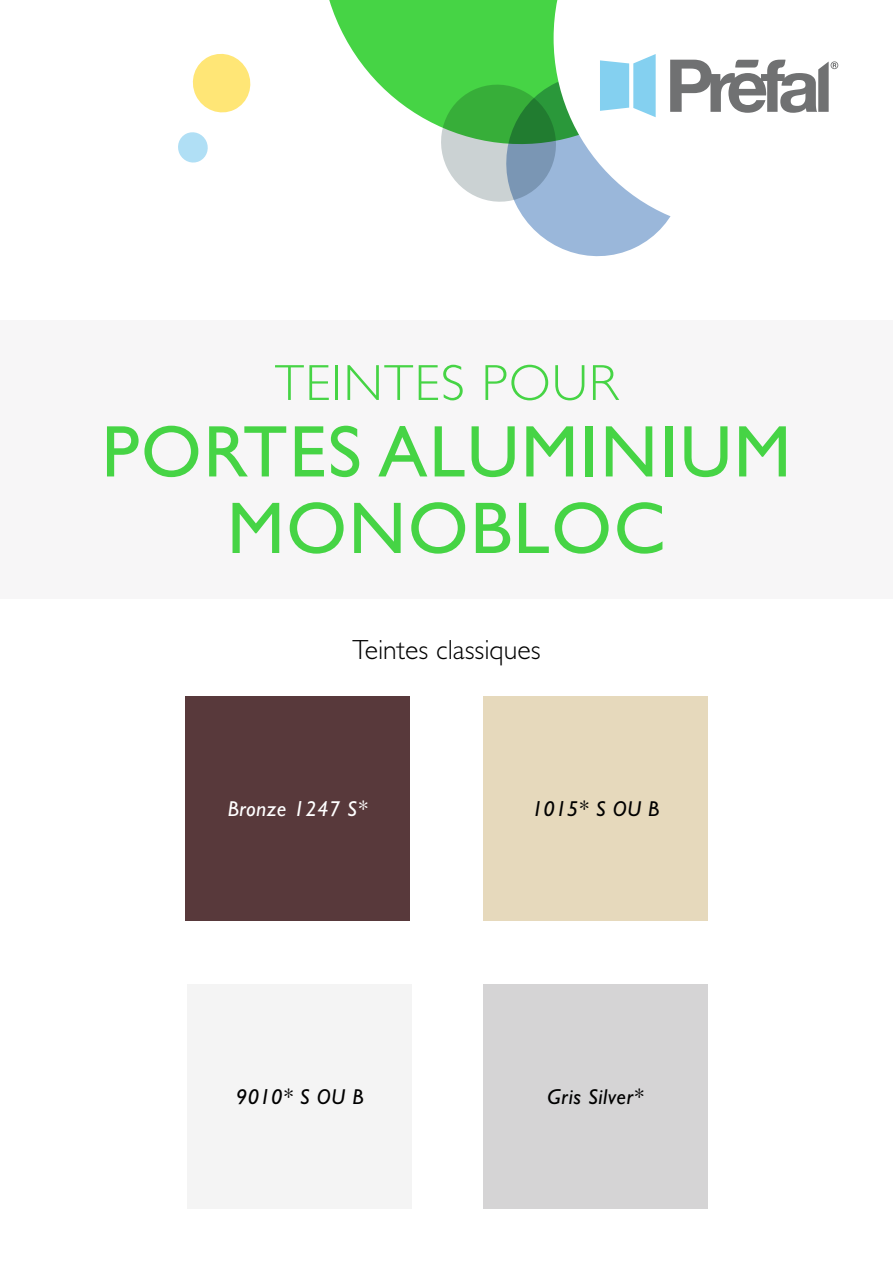
<style>
.page{position:relative;width:893px;height:1263px;background:#fff}
.page>*{position:absolute;margin:0;border:0;box-sizing:border-box;transform-origin:0 0}
.t1{font:73.5px/76.5px "Gill Sans Std";letter-spacing:.025em;color:#46d445;text-align:center}
.t2{font:300 51px "Gill Sans Std";letter-spacing:.025em;color:#46d445}
.t3{font:300 27.75px "Gill Sans Std";color:#000}
.t4{font:italic 21.6px "Gill Sans Std";letter-spacing:.025em;color:#000}
.t5{font:italic 21.6px "Gill Sans Std";letter-spacing:.025em;color:#fff}
</style>
<div class="page">
<div style="left:0;top:321px;width:893px;height:278px;background:#f7f6f7"></div>
<div style="left:483px;top:697px;width:224px;height:224px;background:#e6d9bc"></div>
<div style="left:188px;top:985px;width:224px;height:224px;background:#f4f4f4"></div>
<div style="left:185px;top:697px;width:224px;height:224px;background:#58393b"></div>
<div style="left:483px;top:985px;width:224px;height:224px;background:#d5d4d5"></div>
<svg style="left:329px;top:0;width:225px;height:123px;fill:#46d445"></svg>
<svg style="left:433px;top:54px;width:405px;height:203px"></svg>
<svg style="left:192px;top:53px;width:59px;height:60px"></svg>
<svg style="left:178px;top:132px;width:30px;height:31px"></svg>
<h2 class="t2" style="left:275px;top:354px;width:345px">TEINTES POUR</h2>
<h1 class="t1" style="left:102px;top:414px;width:691px">PORTES ALUMINIUM<br>MONOBLOC</h1>
<p class="t3" style="left:352px;top:634px;width:190px">Teintes classiques</p>
<p class="t5" style="left:228px;top:796px;width:141px">Bronze 1247 S*</p>
<p class="t4" style="left:236px;top:1085px;width:129px">9010* S OU B</p>
<p class="t4" style="left:532px;top:796px;width:129px">1015* S OU B</p>
<p class="t4" style="left:547px;top:1085px;width:97px">Gris Silver*</p>
</div>
